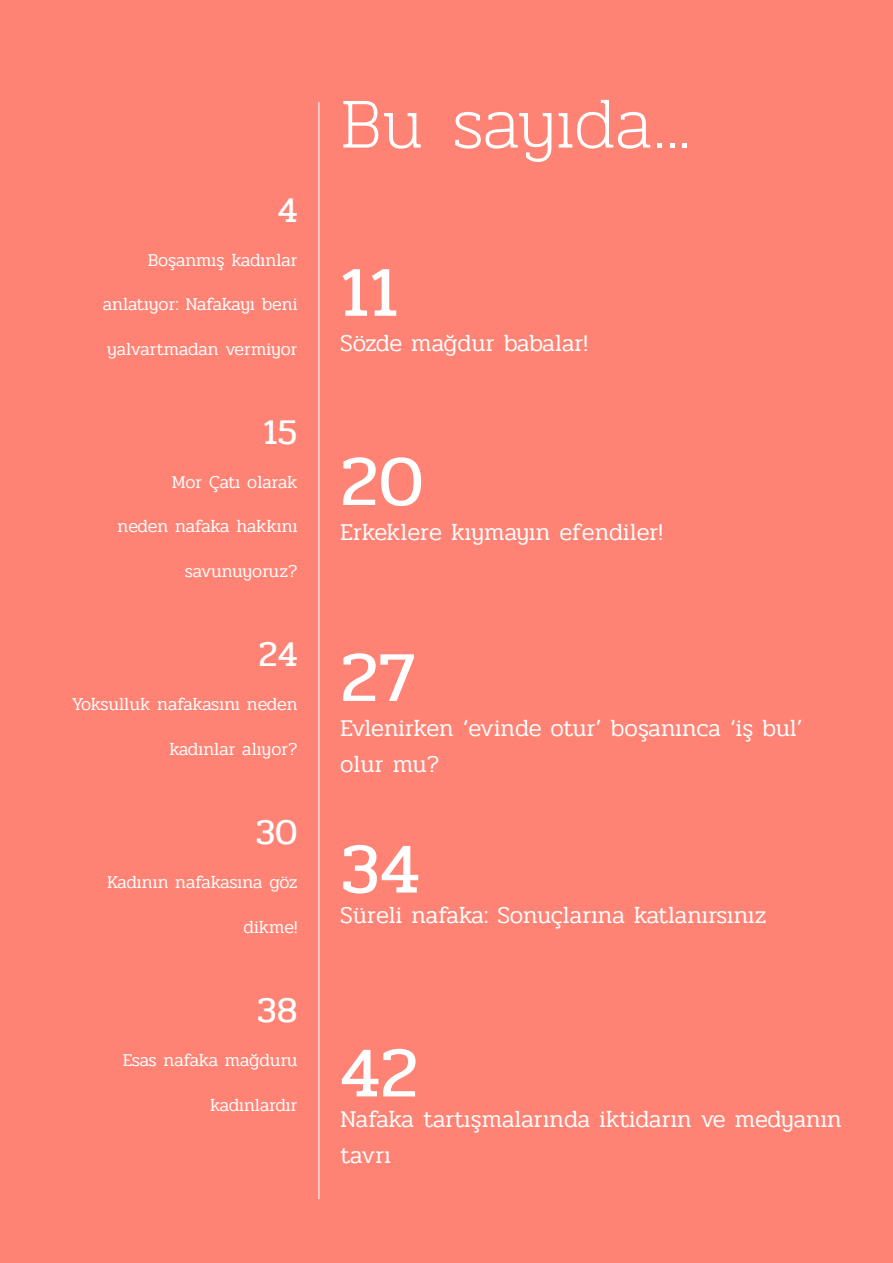
<style>
.page{position:relative;width:893px;height:1263px;background:#ff8375}
.page>*{position:absolute;margin:0;border:0;box-sizing:border-box;transform-origin:0 0}
.t1{font:200 72px "Pridi";letter-spacing:-.01em;color:#fff}
.t2{font:72px "Pridi";color:#fff}
.t3{font:36px "Pridi";color:#fff}
.t4{font:300 24px/36px "Pridi";color:#fff}
.t5{font:300 18px "Pridi";color:#fff}
.t6{font:300 18px "Pridi";letter-spacing:-.02em;color:#fff}
</style>
<div class="page">
<hr style="left:318px;top:102px;width:1px;height:1097px;background:#fff">
<h2 class="t3" style="left:278px;top:184px;width:21px">4</h2>
<p class="t5" style="left:148px;top:247px;width:151px">Boşanmış kadınlar</p>
<p class="t5" style="left:103px;top:291px;width:196px">anlatıyor: Nafakayı beni</p>
<p class="t5" style="left:107px;top:336px;width:192px">yalvartmadan vermiyor</p>
<h2 class="t3" style="left:263px;top:406px;width:36px">15</h2>
<p class="t5" style="left:172px;top:469px;width:127px">Mor Çatı olarak</p>
<p class="t5" style="left:118px;top:514px;width:182px">neden nafaka hakkını</p>
<p class="t6" style="left:185px;top:558px;width:114px">savunuyoruz?</p>
<h2 class="t3" style="left:258px;top:628px;width:41px">24</h2>
<p class="t5" style="left:72px;top:692px;width:227px">Yoksulluk nafakasını neden</p>
<p class="t5" style="left:169px;top:736px;width:130px">kadınlar alıyor?</p>
<h2 class="t3" style="left:255px;top:806px;width:44px">30</h2>
<p class="t5" style="left:107px;top:869px;width:192px">Kadının nafakasına göz</p>
<p class="t5" style="left:244px;top:914px;width:56px">dikme!</p>
<h2 class="t3" style="left:257px;top:984px;width:42px">38</h2>
<p class="t5" style="left:123px;top:1047px;width:176px">Esas nafaka mağduru</p>
<p class="t5" style="left:210px;top:1092px;width:89px">kadınlardır</p>
<h1 class="t1" style="left:340px;top:73px;width:353px">Bu sayıda...</h1>
<h1 class="t2" style="left:340px;top:240px;width:60px">11</h1>
<h3 class="t4" style="left:340px;top:325px;width:249px">Sözde mağdur babalar!</h3>
<h1 class="t2" style="left:340px;top:429px;width:85px">20</h1>
<h3 class="t4" style="left:340px;top:514px;width:324px">Erkeklere kıymayın efendiler!</h3>
<h1 class="t2" style="left:340px;top:625px;width:77px">27</h1>
<h3 class="t4" style="left:340px;top:710px;width:464px">Evlenirken ‘evinde otur’ boşanınca ‘iş bul’ olur mu?</h3>
<h1 class="t2" style="left:340px;top:817px;width:81px">34</h1>
<h3 class="t4" style="left:340px;top:897px;width:428px">Süreli nafaka: Sonuçlarına katlanırsınız</h3>
<h1 class="t2" style="left:340px;top:1021px;width:80px">42</h1>
<h3 class="t4" style="left:340px;top:1101px;width:503px">Nafaka tartışmalarında iktidarın ve medyanın tavrı</h3>
</div>
